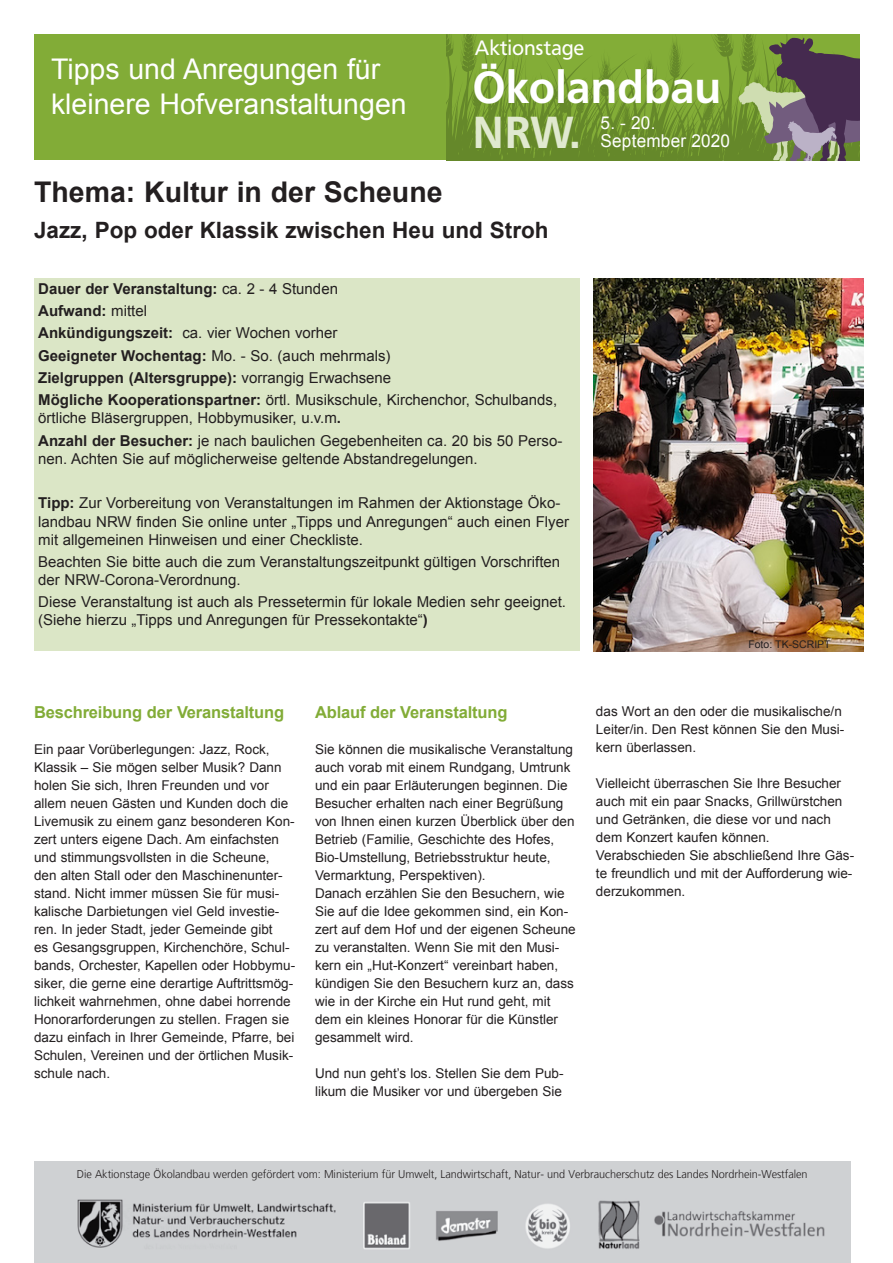
<style>
.page{position:relative;width:893px;height:1263px;background:#fff}
.page>*{position:absolute;margin:0;border:0;box-sizing:border-box;transform-origin:0 0}
.t1{font:700 44.25px "Frutiger BQ";letter-spacing:.02em;color:#fff;scale:.96 1}
.t2{font:700 44.25px "Frutiger BQ";color:#e0e9cf;scale:.96 1}
.t3{font:28.5px/34.3px "Arial";color:#fff}
.t4{font:700 28.5px "Arial";color:#231f20}
.t5{font:700 22.5px "Arial";color:#231f20}
.t6{font:20.55px "Frutiger BQ";letter-spacing:.02em;color:#fff;scale:.96 1}
.t7{font:17.7px/17.7px "Arial";letter-spacing:.015em;color:#fff;scale:.96 1}
.t8{font:700 16.5px "Arial";letter-spacing:-.01em;color:#82ac37}
.t9{font:15px/18px "Arial";color:#231f20}
.t10{font:700 15px/22.4px "Arial";color:#231f20}
.t11{font:13.5px/18px "Arial";color:#231f20}
.t12{font:300 11.25px "Frutiger";letter-spacing:-.005em;color:#231f20}
.t13{font:10.5px "Arial";color:#231f20}
.s1{font-weight:400}
.s2{font-weight:700}
</style>
<div class="page">
<img style="left:34px;top:1177px;width:816px;height:86px">
<div style="left:34px;top:279px;width:545px;height:372px;background:#dbe6c6"></div>
<img style="left:594px;top:279px;width:269px;height:373px">
<div style="left:34px;top:34px;width:462px;height:126px;background:#82ac37"></div>
<svg style="left:446px;top:34px;width:413px;height:126px;background:#74903c"></svg>
<h2 class="t3" style="left:51px;top:52px;width:357px">Tipps und Anregungen für kleinere Hofveranstaltungen</h2>
<h3 class="t6" style="left:475px;top:36px;width:115px">Aktionstage</h3>
<h1 class="t1" style="left:473px;top:61px;width:260px">Ökolandbau</h1>
<h1 class="t2" style="left:473px;top:106px;width:113px">NRW.</h1>
<h3 class="t7" style="left:601px;top:115px;width:136px">5. - 20.<br>September 2020</h3>
<h2 class="t4" style="left:34px;top:173px;width:410px">Thema: Kultur in der Scheune</h2>
<h3 class="t5" style="left:34px;top:215px;width:516px">Jazz, Pop oder Klassik zwischen Heu und Stroh</h3>
<p class="t10" style="left:38px;top:278px;width:520px">Dauer der Veranstaltung: <span class="s1">ca. 2 - 4 Stunden<br></span>Aufwand: <span class="s1">mittel<br></span>Ankündigungszeit: <span class="s1">ca. vier Wochen vorher<br></span>Geeigneter Wochentag: <span class="s1">Mo. - So. (auch mehrmals)<br></span>Zielgruppen (Altersgruppe): <span class="s1">vorrangig Erwachsene<br></span>Mögliche Kooperationspartner: <span class="s1">örtl. Musikschule, Kirchenchor, Schulbands,</span></p>
<p class="t9" style="left:38px;top:407px;width:526px;line-height:22.4px">örtliche Bläsergruppen, Hobbymusiker, u.v.m<span class="s2">.<br>Anzahl der Besucher:</span> je nach baulichen Gegebenheiten ca. 20 bis 50 Perso-</p>
<p class="t9" style="left:38px;top:450px;width:441px">nen. Achten Sie auf möglicherweise geltende Abstandregelungen.</p>
<p class="t9" style="left:38px;top:494px;width:532px"><span class="s2">Tipp:</span> Zur Vorbereitung von Veranstaltungen im Rahmen der Aktionstage Öko&shy;landbau NRW finden Sie online unter „Tipps und Anregungen“ auch einen Flyer mit allgemeinen Hinweisen und einer Checkliste.</p>
<p class="t9" style="left:38px;top:553px;width:523px">Beachten Sie bitte auch die zum Veranstaltungszeitpunkt gültigen Vorschriften der NRW-Corona-Verordnung.</p>
<p class="t9" style="left:38px;top:593px;width:529px">Diese Veranstaltung ist auch als Pressetermin für lokale Medien sehr geeignet. (Siehe hierzu „Tipps und Anregungen für Pressekontakte“<span class="s2">)</span></p>
<p class="t13" style="left:748px;top:638px;width:84px">Foto: TK-SCRIPT</p>
<p class="t8" style="left:34px;top:701px;width:252px">Beschreibung der Veranstaltung</p>
<p class="t11" style="left:34px;top:740px;width:263px">Ein paar Vorüberlegungen: Jazz, Rock, Klassik – Sie mögen selber Musik? Dann holen Sie sich, Ihren Freunden und vor allem neuen Gästen und Kunden doch die Livemusik zu einem ganz besonderen Kon&shy;zert unters eigene Dach. Am einfachsten und stimmungsvollsten in die Scheune, den alten Stall oder den Maschinenunter&shy;stand. Nicht immer müssen Sie für musi&shy;kalische Darbietungen viel Geld investie&shy;ren. In jeder Stadt, jeder Gemeinde gibt<br>es Gesangsgruppen, Kirchenchöre, Schul&shy;bands, Orchester, Kapellen oder Hobbymu&shy;siker, die gerne eine derartige Auftrittsmög&shy;lichkeit wahrnehmen, ohne dabei horrende Honorarforderungen zu stellen. Fragen sie dazu einfach in Ihrer Gemeinde, Pfarre, bei Schulen, Vereinen und der örtlichen Musik&shy;schule nach.</p>
<p class="t8" style="left:315px;top:701px;width:194px">Ablauf der Veranstaltung</p>
<p class="t11" style="left:315px;top:740px;width:262px">Sie können die musikalische Veranstaltung auch vorab mit einem Rundgang, Umtrunk und ein paar Erläuterungen beginnen. Die Besucher erhalten nach einer Begrüßung von Ihnen einen kurzen Überblick über den Betrieb (Familie, Geschichte des Hofes, Bio-Umstellung, Betriebsstruktur heute, Vermarktung, Perspektiven).<br>Danach erzählen Sie den Besuchern, wie Sie auf die Idee gekommen sind, ein Kon&shy;zert auf dem Hof und der eigenen Scheune zu veranstalten. Wenn Sie mit den Musi&shy;kern ein „Hut-Konzert“ vereinbart haben, kündigen Sie den Besuchern kurz an, dass wie in der Kirche ein Hut rund geht, mit dem ein kleines Honorar für die Künstler gesammelt wird.</p>
<p class="t11" style="left:315px;top:1064px;width:250px">Und nun geht’s los. Stellen Sie dem Pub&shy;likum die Musiker vor und übergeben Sie</p>
<p class="t11" style="left:596px;top:702px;width:250px">das Wort an den oder die musikalische/n<br>Leiter/in. Den Rest können Sie den Musi&shy;kern überlassen.</p>
<p class="t11" style="left:596px;top:774px;width:260px">Vielleicht überraschen Sie Ihre Besucher auch mit ein paar Snacks, Grillwürstchen und Getränken, die diese vor und nach dem Konzert kaufen können.<br>Verabschieden Sie abschließend Ihre Gäs&shy;te freundlich und mit der Aufforderung wie&shy;derzukommen.</p>
<p class="t12" style="left:77px;top:1168px;width:732px">Die Aktionstage Ökolandbau werden gefördert vom: Ministerium für Umwelt, Landwirtschaft, Natur- und Verbraucherschutz des Landes Nordrhein-Westfalen</p>
</div>
